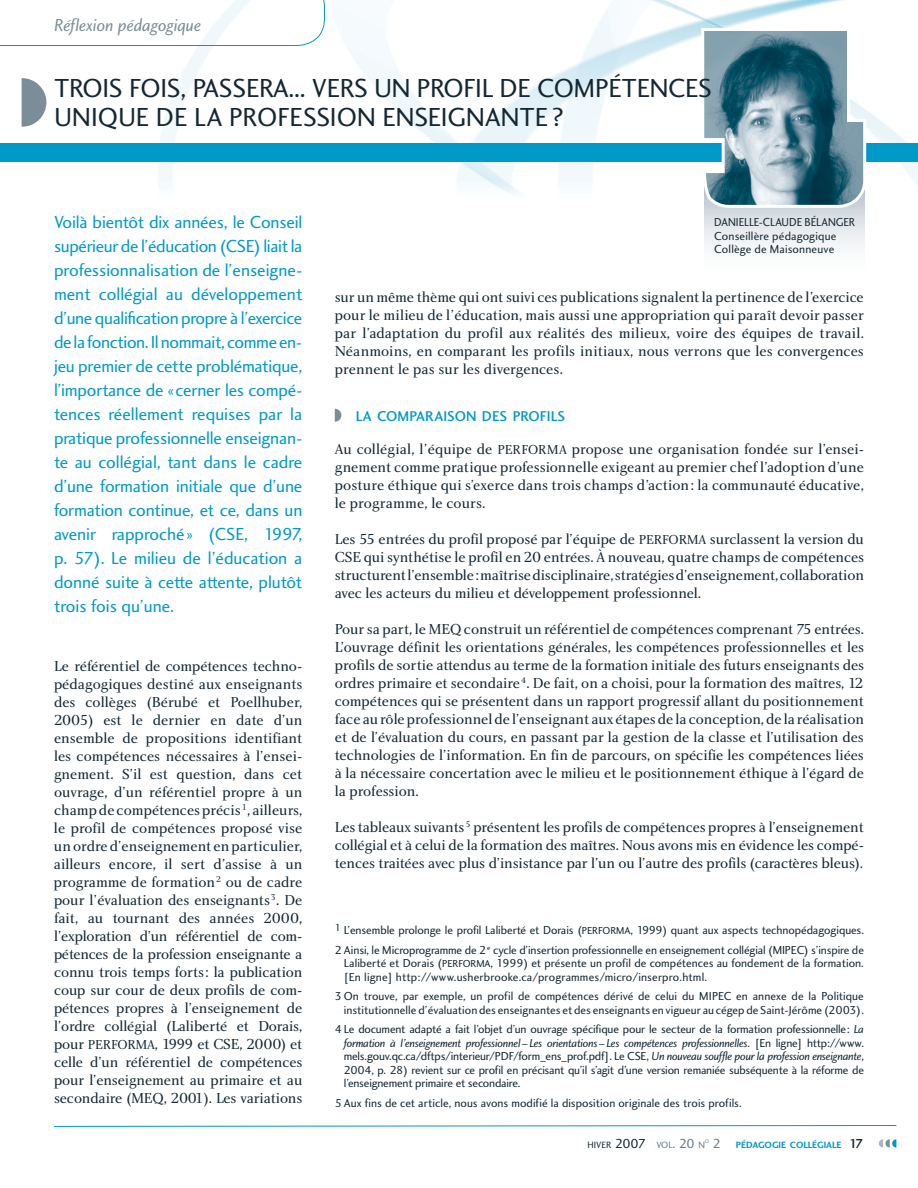
<style>
.page{position:relative;width:918px;height:1188px;background:#fff}
.page>*{position:absolute;margin:0;border:0;box-sizing:border-box;transform-origin:0 0}
.t1{font:27px/28.5px "Charlotte Sans Book Plain";letter-spacing:-.01em;color:#142733}
.t2{font:18px/24px "Charlotte Sans Book Plain";color:#009ac8;text-align:justify}
.t3{font:18px "Charlotte Sans Book Italic Plain";letter-spacing:-.005em;color:#7c8d9a}
.t4{font:15px/18px "Charlotte Book Plain";letter-spacing:-.01em;color:#142733;text-align:justify}
.t5{font:14.7px "Charlotte Sans Medium Plain";letter-spacing:.005em;color:#009ac8}
.t6{font:12px/13.5px "Charlotte Sans Book Plain";letter-spacing:-.005em;color:#142733}
.t7{font:12px "Charlotte Sans Book Italic Plain";letter-spacing:-.03em;color:#142733}
.t8{font:12px/13.5px "Charlotte Sans Book Plain";letter-spacing:-.005em;color:#142733;scale:.94 1}
.t9{font:9.45px "Charlotte Sans Bold Plain";color:#009ac8}
.t10{font:9.45px "Charlotte Sans Book Plain";color:#142733}
.t11{font:5.55px "Charlotte Sans Book Plain";color:#687a88}
.s1{font-size:13.5px}
.s2{font-size:10.5px}
.s3{font-family:"Charlotte Sans Book Italic Plain"}
.s4{font-family:"Charlotte Sans Book Plain"}
.s5{color:#687a88}
.s6{font-size:13.5px;color:#687a88}
.s7{font-family:"Charlotte Sans Book Plain";font-size:13.5px;color:#687a88}
.s8{font-family:"Charlotte Sans Medium Plain";font-size:13.5px;color:#142733}
</style>
<div class="page">
<img style="left:0;top:0;width:918px;height:195px">
<svg style="left:704px;top:209px;width:161px;height:38px"></svg>
<svg style="left:0;top:0;width:325px;height:46px"></svg>
<svg style="left:22px;top:78px;width:24px;height:49px"></svg>
<div style="left:0;top:144px;width:918px;height:18px;background:#009ac8"></div>
<svg style="left:54px;top:1125px;width:843px;height:2px;background:#7fcbe2"></svg>
<svg style="left:879px;top:1139px;width:17px;height:9px"></svg>
<svg style="left:700px;top:26px;width:168px;height:183px"></svg>
<svg style="left:335px;top:409px;width:6px;height:13px"></svg>
<p class="t3" style="left:54px;top:18px;width:149px">Réflexion pédagogique</p>
<h1 class="t1" style="left:54px;top:76px;width:659px">TROIS FOIS, PASSERA... VERS UN PROFIL DE COMPÉTENCES<br>UNIQUE DE LA PROFESSION ENSEIGNANTE ?</h1>
<p class="t2" style="left:54px;top:212px;width:250px">Voilà bientôt dix années, le Conseil supérieur de l’éducation (CSE) liait la professionnalisation de l’enseigne&shy;ment collégial au développement d’une qualification propre à l’exercice de la fonction. Il nommait, comme en&shy;jeu premier de cette problématique, l’importance de « cerner les compé&shy;tences réellement requises par la pratique professionnelle enseignan&shy;te au collégial, tant dans le cadre d’une formation initiale que d’une formation continue, et ce, dans un avenir rapproché » (CSE, 1997, p. 57). Le milieu de l’éducation a donné suite à cette attente, plutôt trois fois qu’une.</p>
<p class="t4" style="left:54px;top:658px;width:250px">Le référentiel de compétences techno&shy;pédagogiques destiné aux enseignants des collèges (Bérubé et Poellhuber, 2005) est le dernier en date d’un ensemble de propositions identifiant les compétences nécessaires à l’ensei&shy;gnement. S’il est question, dans cet ouvrage, d’un référentiel propre à un champ de compétences précis <sup>1</sup>, ailleurs, le profil de compétences proposé vise un ordre d’enseignement en particulier, ailleurs encore, il sert d’assise à un programme de formation <sup>2</sup> ou de cadre pour l’évaluation des enseignants <sup>3</sup>. De fait, au tournant des années 2000, l’exploration d’un référentiel de com&shy;pétences de la profession enseignante a connu trois temps forts : la publication coup sur cour de deux profils de com&shy;pétences propres à l’enseignement de l’ordre collégial (Laliberté et Dorais, pour <span class="s1">PERFORMA</span>, 1999 et CSE, 2000) et celle d’un référentiel de compétences pour l’enseignement au primaire et au secondaire (MEQ, 2001). Les variations</p>
<p class="t8" style="left:714px;top:217px;width:151px">DANIELLE-CLAUDE BÉLANGER<br>Conseillère pédagogique<br>Collège de Maisonneuve</p>
<p class="t4" style="left:335px;top:289px;width:531px">sur un même thème qui ont suivi ces publications signalent la pertinence de l’exercice pour le milieu de l’éducation, mais aussi une appropriation qui paraît devoir passer par l’adaptation du profil aux réalités des milieux, voire des équipes de travail.<br>Néanmoins, en comparant les profils initiaux, nous verrons que les convergences prennent le pas sur les divergences.</p>
<p class="t5" style="left:356px;top:411px;width:211px">LA COMPARAISON DES PROFILS</p>
<p class="t4" style="left:335px;top:442px;width:531px">Au collégial, l’équipe de <span class="s1">PERFORMA</span> propose une organisation fondée sur l’ensei&shy;gnement comme pratique professionnelle exigeant au premier chef l’adoption d’une posture éthique qui s’exerce dans trois champs d’action : la communauté éducative, le programme, le cours.</p>
<p class="t4" style="left:335px;top:532px;width:531px">Les 55 entrées du profil proposé par l’équipe de <span class="s1">PERFORMA</span> surclassent la version du CSE qui synthétise le profil en 20 entrées. À nouveau, quatre champs de compétences structurent l’ensemble : maîtrise disciplinaire, stratégies d’enseignement, collaboration avec les acteurs du milieu et développement professionnel.</p>
<p class="t4" style="left:335px;top:622px;width:531px">Pour sa part, le MEQ construit un référentiel de compétences comprenant 75 entrées.<br>L’ouvrage définit les orientations générales, les compétences professionnelles et les profils de sortie attendus au terme de la formation initiale des futurs enseignants des ordres primaire et secondaire <sup>4</sup>. De fait, on a choisi, pour la formation des maîtres, 12 compétences qui se présentent dans un rapport progressif allant du positionnement face au rôle professionnel de l’enseignant aux étapes de la conception, de la réalisation et de l’évaluation du cours, en passant par la gestion de la classe et l’utilisation des technologies de l’information. En fin de parcours, on spécifie les compétences liées à la nécessaire concertation avec le milieu et le positionnement éthique à l’égard de la profession.</p>
<p class="t4" style="left:335px;top:820px;width:531px">Les tableaux suivants <sup>5</sup> présentent les profils de compétences propres à l’enseignement collégial et à celui de la formation des maîtres. Nous avons mis en évidence les compé&shy;tences traitées avec plus d’insistance par l’un ou l’autre des profils (caractères bleus).</p>
<p class="t6" style="left:335px;top:921px;width:531px;line-height:19.5px"><sup>1</sup> L’ensemble prolonge le profil Laliberté et Dorais (<span class="s2">PERFORMA</span>, 1999) quant aux aspects technopédagogiques.<br>2 Ainsi, le Microprogramme de 2 <sup>e</sup> cycle d’insertion professionnelle en enseignement collégial (MIPEC) s’inspire de</p>
<p class="t6" style="left:344px;top:957px;width:522px">Laliberté et Dorais (<span class="s2">PERFORMA</span>, 1999) et présente un profil de compétences au fondement de la formation. [En ligne] http://www.usherbrooke.ca/programmes/micro/inserpro.html.</p>
<p class="t6" style="left:335px;top:990px;width:531px;text-align:right">3 On trouve, par exemple, un profil de compétences dérivé de celui du MIPEC en annexe de la Politique institutionnelle d’évaluation des enseignantes et des enseignants en vigueur au cégep de Saint-Jérôme (2003).</p>
<p class="t6" style="left:335px;top:1023px;width:531px">4 Le document adapté a fait l’objet d’un ouvrage spécifique pour le secteur de la formation professionnelle : <span class="s3">La</span></p>
<p class="t7" style="left:344px;top:1038px;width:522px">formation à l’enseignement professionnel – Les orientations – Les compétences professionnelles<span class="s4">. [En ligne] http://www.</span></p>
<p class="t6" style="left:344px;top:1050px;width:522px;text-align:justify">mels.gouv.qc.ca/dftps/interieur/PDF/form_ens_prof.pdf]. Le CSE, <span class="s3">Un nouveau souffle pour la profession enseignante</span>, 2004, p. 28) revient sur ce profil en précisant qu’il s’agit d’une version remaniée subséquente à la réforme de l’enseignement primaire et secondaire.</p>
<p class="t6" style="left:335px;top:1097px;width:408px">5 Aux fins de cet article, nous avons modifié la disposition originale des trois profils.</p>
<p class="t10" style="left:587px;top:1141px;width:119px">HIVER <span class="s1">2007</span> <span class="s5">VOL</span><span class="s6">. 20</span> <span class="s5">N</span></p>
<p class="t11" style="left:705px;top:1139px;width:6px">O</p>
<p class="t9" style="left:713px;top:1141px;width:152px"><span class="s7">2</span> PÉDAGOGIE COLLÉGIALE <span class="s8">17</span></p>
</div>
